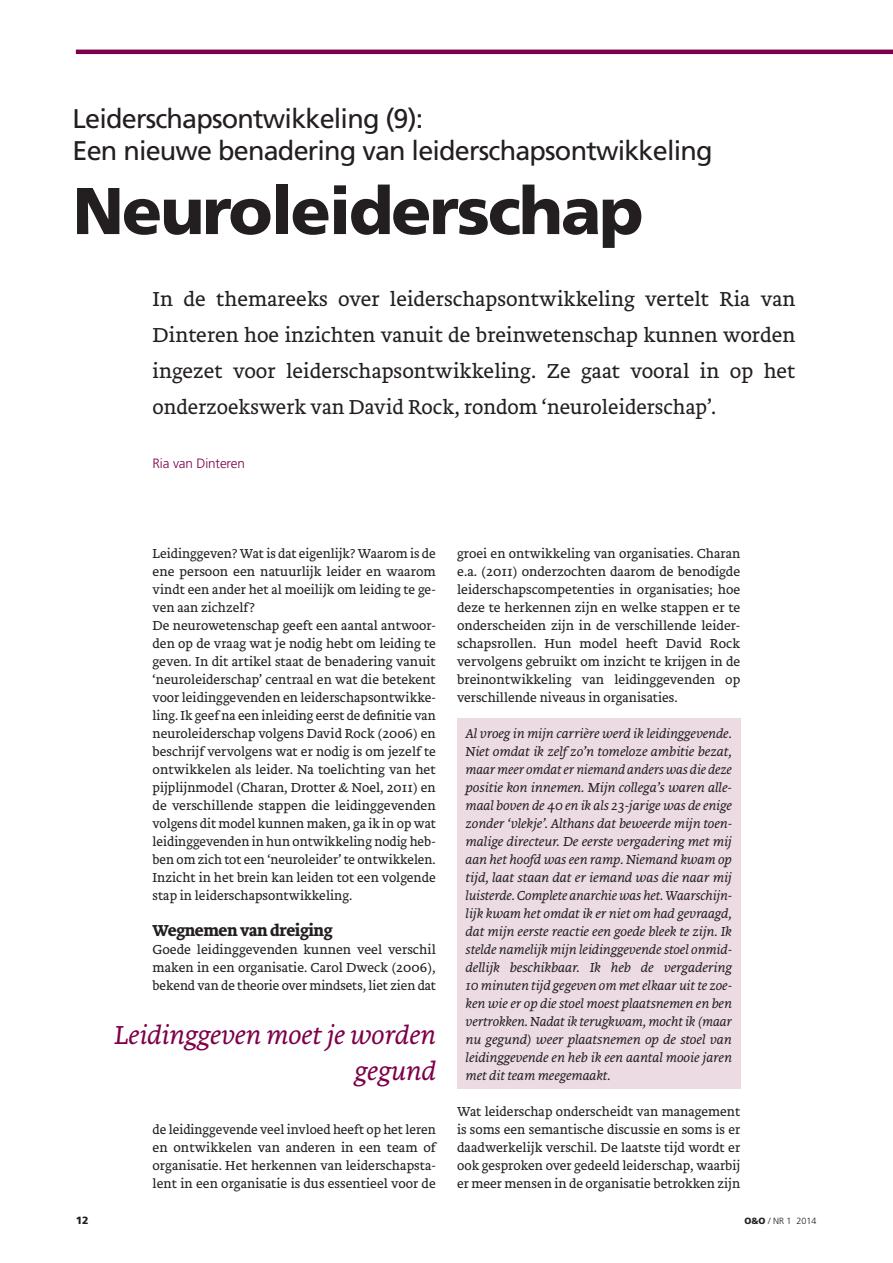
<style>
.page{position:relative;width:893px;height:1263px;background:#fff}
.page>*{position:absolute;margin:0;border:0;box-sizing:border-box;transform-origin:0 0}
.t1{font:900 66px "Frutiger LT Std";letter-spacing:-.03em;color:#231f20}
.t2{font:27px/31.5px "Frutiger LT Std";letter-spacing:-.03em;color:#231f20}
.t3{font:italic 300 27px/36px "Brioni Text Std";color:#7d0049;text-align:right}
.t4{font:300 21px/36px "Brioni Text Std";color:#231f20;text-align:justify}
.t5{font:700 16.5px "Brioni Text Std";letter-spacing:-.025em;color:#231f20}
.t6{font:300 13.5px/18px "Brioni Text Std";color:#231f20;text-align:justify}
.t7{font:italic 300 13.5px/18px "Brioni Text Std";color:#231f20;text-align:justify}
.t8{font:300 13.5px "Frutiger LT Std";letter-spacing:-.01em;color:#7d0049}
.t9{font:900 10.5px "Frutiger LT Std";color:#231f20}
.t10{font:300 9px "Frutiger LT Std";color:#231f20}
.s1{font-weight:900}
</style>
<div class="page">
<hr style="left:76px;top:50px;width:816px;height:4px;background:#7d0049">
<div style="left:457px;top:718px;width:283px;height:371px;background:#eddbe4"></div>
<h2 class="t2" style="left:73px;top:103px;width:641px">Leiderschapsontwikkeling (9):<br>Een nieuwe benadering van leiderschapsontwikkeling</h2>
<h1 class="t1" style="left:73px;top:171px;width:572px">Neuroleiderschap</h1>
<p class="t4" style="left:153px;top:282px;width:644px">In de themareeks over leiderschapsontwikkeling vertelt Ria van Dinteren hoe inzichten vanuit de breinwetenschap kunnen worden ingezet voor leiderschapsontwikkeling. Ze gaat vooral in op het onderzoekswerk van David Rock, rondom ‘neuroleiderschap’.</p>
<p class="t8" style="left:153px;top:456px;width:94px">Ria van Dinteren</p>
<p class="t6" style="left:153px;top:545px;width:285px;text-align:left">Leidinggeven? Wat is dat eigenlijk? Waarom is de ene persoon een natuurlijk leider en waarom vindt een ander het al moeilijk om leiding te ge&shy;ven aan zichzelf?<br>De neurowetenschap geeft een aantal antwoor&shy;den op de vraag wat je nodig hebt om leiding te geven. In dit artikel staat de benadering vanuit ‘neuroleiderschap’ centraal en wat die betekent voor leidinggevenden en leiderschapsontwikke&shy;ling. Ik geef na een inleiding eerst de definitie van neuroleiderschap volgens David Rock (2006) en beschrijf vervolgens wat er nodig is om jezelf te ontwikkelen als leider. Na toelichting van het pijplijnmodel (Charan, Drotter &amp; Noel, 2011) en de verschillende stappen die leidinggevenden volgens dit model kunnen maken, ga ik in op wat leidinggevenden in hun ontwikkeling nodig heb&shy;ben om zich tot een ‘neuroleider’ te ontwikkelen.<br>Inzicht in het brein kan leiden tot een volgende stap in leiderschapsontwikkeling.</p>
<p class="t5" style="left:153px;top:919px;width:182px">Wegnemen van dreiging</p>
<p class="t6" style="left:153px;top:941px;width:285px">Goede leidinggevenden kunnen veel verschil maken in een organisatie. Carol Dweck (2006), bekend van de theorie over mindsets, liet zien dat</p>
<h2 class="t3" style="left:114px;top:1018px;width:323px">Leidinggeven moet je worden gegund</h2>
<p class="t6" style="left:153px;top:1121px;width:285px">de leidinggevende veel invloed heeft op het leren en ontwikkelen van anderen in een team of organisatie. Het herkennen van leiderschapsta&shy;lent in een organisatie is dus essentieel voor de</p>
<p class="t6" style="left:457px;top:545px;width:285px">groei en ontwikkeling van organisaties. Charan e.a. (2011) onderzochten daarom de benodigde leiderschapscompetenties in organisaties; hoe deze te herkennen zijn en welke stappen er te onderscheiden zijn in de verschillende leider&shy;schapsrollen. Hun model heeft David Rock vervolgens gebruikt om inzicht te krijgen in de breinontwikkeling van leidinggevenden op verschillende niveaus in organisaties.</p>
<p class="t7" style="left:466px;top:725px;width:268px">Al vroeg in mijn carrière werd ik leidinggevende.<br>Niet omdat ik zelf zo’n tomeloze ambitie bezat, maar meer omdat er niemand anders was die deze positie kon innemen. Mijn collega’s waren alle&shy;maal boven de 40 en ik als 23-jarige was de enige zonder ‘vlekje’. Althans dat beweerde mijn toen&shy;malige directeur. De eerste vergadering met mij aan het hoofd was een ramp. Niemand kwam op tijd, laat staan dat er iemand was die naar mij luisterde. Complete anarchie was het. Waarschijn&shy;lijk kwam het omdat ik er niet om had gevraagd, dat mijn eerste reactie een goede bleek te zijn. Ik stelde namelijk mijn leidinggevende stoel onmid&shy;dellijk beschikbaar. Ik heb de vergadering 10 minuten tijd gegeven om met elkaar uit te zoe&shy;ken wie er op die stoel moest plaatsnemen en ben vertrokken. Nadat ik terugkwam, mocht ik (maar nu gegund) weer plaatsnemen op de stoel van leidinggevende en heb ik een aantal mooie jaren met dit team meegemaakt.</p>
<p class="t6" style="left:457px;top:1103px;width:285px">Wat leiderschap onderscheidt van management is soms een semantische discussie en soms is er daadwerkelijk verschil. De laatste tijd wordt er ook gesproken over gedeeld leiderschap, waarbij er meer mensen in de organisatie betrokken zijn</p>
<p class="t9" style="left:76px;top:1214px;width:14px">12</p>
<p class="t10" style="left:744px;top:1216px;width:74px"><span class="s1">O&amp;O</span> / NR 1 2014</p>
</div>
